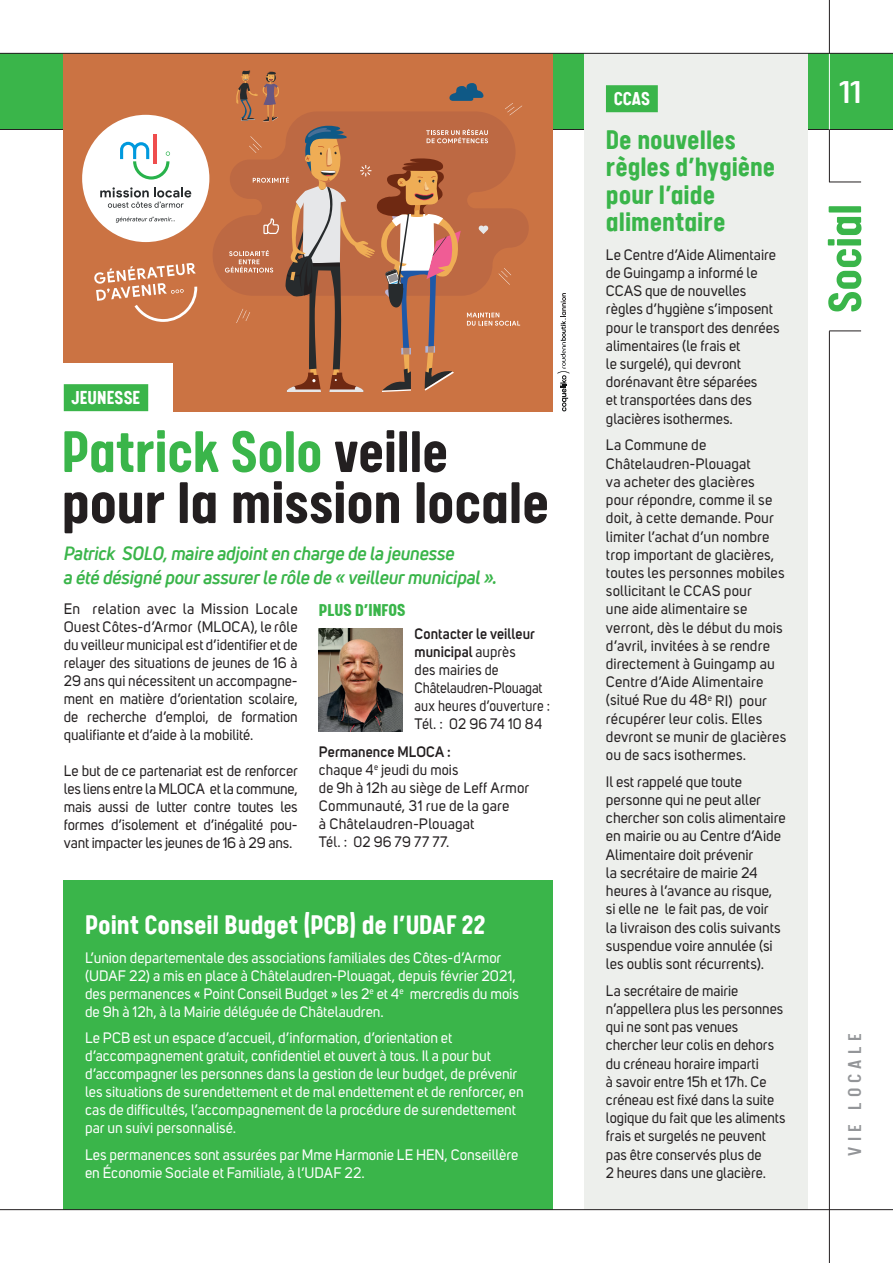
<style>
.page{position:relative;width:893px;height:1263px;background:#fff}
.page>*{position:absolute;margin:0;border:0;box-sizing:border-box;transform-origin:0 0}
.t1{font:700 66px/51px "Calps";letter-spacing:-.005em;color:#231f20;scale:.96 1}
.t2{font:700 52.5px "Calps";letter-spacing:-.005em;color:#3ab54a}
.t3{font:500 36px "Calps";color:#fff}
.t4{font:700 30px/27.2px "Calps";color:#3ab54a}
.t5{font:700 30px "Calps";color:#fff}
.t6{font:700 21px "Calps";letter-spacing:.005em;color:#fff}
.t7{font:500 21px "Calps";letter-spacing:.25em;color:#939598}
.t8{font:900 19.5px "Calps";color:#3ab54a}
.t9{font:italic 700 18.75px/24px "Uni Neue";letter-spacing:-.01em;color:#3ab54a;scale:.96 1}
.t10{font:15px/18.1px "Uni Sans";letter-spacing:.005em;color:#231f20}
.t11{font:15px/18px "Uni Sans";letter-spacing:-.005em;color:#fff}
.t12{font:15px/18px "Uni Sans";letter-spacing:.005em;color:#231f20;scale:.96 1}
.s1{color:#3ab54a}
.s2{font-weight:600}
</style>
<div class="page">
<div style="left:0;top:54px;width:893px;height:75px;background:#3ab54a"></div>
<hr style="left:0;top:129px;width:893px;height:1px;background:#231f20">
<div style="left:585px;top:53px;width:223px;height:1157px;background:#edefec"></div>
<div style="left:606px;top:85px;width:52px;height:27px;background:#3ab54a"></div>
<div style="left:64px;top:53px;width:489px;height:358px;background:#cb7343"></div>
<div style="left:32px;top:363px;width:141px;height:65px;background:#fff"></div>
<div style="left:64px;top:880px;width:489px;height:330px;background:#3ab54a"></div>
<hr style="left:829px;top:331px;width:32px;height:1px;background:#231f20">
<hr style="left:829px;top:331px;width:1px;height:932px;background:#231f20">
<img style="left:319px;top:628px;width:83px;height:103px">
<svg style="left:213px;top:213px;width:316px;height:71px"></svg>
<svg style="left:225px;top:70px;width:297px;height:322px"></svg>
<div style="left:64px;top:384px;width:84px;height:27px;background:#3ab54a"></div>
<div style="left:82px;top:115px;width:127px;height:127px;background:#fff;border-radius:50%"></div>
<svg style="left:120px;top:142px;width:50px;height:38px"></svg>
<hr style="left:153px;top:134px;width:3px;height:29px;background:#ef4d4d">
<svg style="left:100px;top:187px;width:91px;height:21px"></svg>
<svg style="left:116px;top:217px;width:59px;height:6px"></svg>
<svg style="left:94px;top:263px;width:103px;height:59px"></svg>
<svg style="left:557px;top:293px;width:12px;height:118px"></svg>
<hr style="left:0;top:1209px;width:893px;height:1px;background:#231f20">
<hr style="left:829px;top:0;width:1px;height:53px;background:#231f20">
<hr style="left:829px;top:54px;width:1px;height:76px;background:#fff">
<hr style="left:829px;top:182px;width:32px;height:1px;background:#231f20">
<hr style="left:829px;top:129px;width:1px;height:53px;background:#231f20">
<hr style="left:0;top:53px;width:893px;height:1px;background:#231f20">
<h3 class="t6" style="left:72px;top:385px;width:70px">JEUNESSE</h3>
<h1 class="t1" style="left:62px;top:423px;width:510px"><span class="s1">Patrick Solo</span> veille pour la mission locale</h1>
<p class="t9" style="left:64px;top:541px;width:453px">Patrick SOLO, maire adjoint en charge de la jeunesse<br>a été désigné pour assurer le rôle de « veilleur municipal ».</p>
<p class="t10" style="left:64px;top:599px;width:235px;text-align:justify">En relation avec la Mission Locale Ouest Côtes-d’Armor (MLOCA), le rôle du veilleur municipal est d’identifier et de relayer des situations de jeunes de 16 à 29 ans qui nécessitent un accompagne&shy;ment en matière d’orientation scolaire, de recherche d’emploi, de formation qualifiante et d’aide à la mobilité.</p>
<p class="t10" style="left:64px;top:761px;width:235px;text-align:justify">Le but de ce partenariat est de renforcer les liens entre la MLOCA et la commune, mais aussi de lutter contre toutes les formes d’isolement et d’inégalité pou&shy;vant impacter les jeunes de 16 à 29 ans.</p>
<h3 class="t8" style="left:319px;top:598px;width:88px">PLUS D’INFOS</h3>
<p class="t12" style="left:415px;top:624px;width:143px"><span class="s2">Contacter le veilleur municipal</span> auprès<br>des mairies de<br>Châtelaudren-Plouagat aux heures d’ouverture :<br>Tél. : 02 96 74 10 84</p>
<p class="t12" style="left:319px;top:743px;width:221px"><span class="s2">Permanence MLOCA :<br></span>chaque 4<sup>e</sup> jeudi du mois<br>de 9h à 12h au siège de Leff Armor<br>Communauté, 31 rue de la gare<br>à Châtelaudren-Plouagat<br>Tél. : 02 96 79 77 77.</p>
<h3 class="t5" style="left:85px;top:907px;width:402px">Point Conseil Budget (PCB) de l’UDAF 22</h3>
<p class="t11" style="left:85px;top:949px;width:435px">L’union departementale des associations familiales des Côtes-d’Armor (UDAF 22) a mis en place à Châtelaudren-Plouagat, depuis février 2021, des permanences « Point Conseil Budget » les 2<sup>e</sup> et 4<sup>e</sup> mercredis du mois de 9h à 12h, à la Mairie déléguée de Châtelaudren.</p>
<p class="t11" style="left:85px;top:1029px;width:440px">Le PCB est un espace d’accueil, d’information, d’orientation et d’accompagnement gratuit, confidentiel et ouvert à tous. Il a pour but d’accompagner les personnes dans la gestion de leur budget, de prévenir les situations de surendettement et de mal endettement et de renforcer, en cas de difficultés, l’accompagnement de la procédure de surendettement par un suivi personnalisé.</p>
<p class="t11" style="left:85px;top:1146px;width:435px">Les permanences sont assurées par Mme Harmonie LE HEN, Conseillère en Économie Sociale et Familiale, à l’UDAF 22.</p>
<h3 class="t6" style="left:614px;top:86px;width:38px">CCAS</h3>
<h3 class="t4" style="left:606px;top:125px;width:171px">De nouvelles règles d’hygiène pour l’aide alimentaire</h3>
<p class="t10" style="left:606px;top:246px;width:175px">Le Centre d’Aide Alimentaire de Guingamp a informé le<br>CCAS que de nouvelles règles d’hygiène s’imposent pour le transport des denrées alimentaires (le frais et<br>le surgelé), qui devront dorénavant être séparées<br>et transportées dans des glacières isothermes.</p>
<p class="t10" style="left:606px;top:436px;width:182px">La Commune de<br>Châtelaudren-Plouagat<br>va acheter des glacières<br>pour répondre, comme il se doit, à cette demande. Pour limiter l’achat d’un nombre trop important de glacières, toutes les personnes mobiles sollicitant le CCAS pour<br>une aide alimentaire se verront, dès le début du mois d’avril, invitées à se rendre directement à Guingamp au<br>Centre d’Aide Alimentaire (situé Rue du 48<sup>e</sup> RI) pour récupérer leur colis. Elles devront se munir de glacières ou de sacs isothermes.</p>
<p class="t10" style="left:606px;top:773px;width:181px">Il est rappelé que toute personne qui ne peut aller chercher son colis alimentaire en mairie ou au Centre d’Aide<br>Alimentaire doit prévenir<br>la secrétaire de mairie 24 heures à l’avance au risque, si elle ne le fait pas, de voir<br>la livraison des colis suivants suspendue voire annulée (si les oublis sont récurrents).</p>
<p class="t10" style="left:606px;top:981px;width:181px">La secrétaire de mairie n’appellera plus les personnes qui ne sont pas venues chercher leur colis en dehors du créneau horaire imparti<br>à savoir entre 15h et 17h. Ce créneau est fixé dans la suite logique du fait que les aliments frais et surgelés ne peuvent pas être conservés plus de<br>2 heures dans une glacière.</p>
<h3 class="t3" style="left:839px;top:71px;width:23px">11</h3>
<h2 class="t2" style="left:813px;top:313px;width:111px;rotate:-90deg">Social</h2>
<h3 class="t7" style="left:842px;top:1156px;width:124px;rotate:-90deg">VIE LOCALE</h3>
</div>
